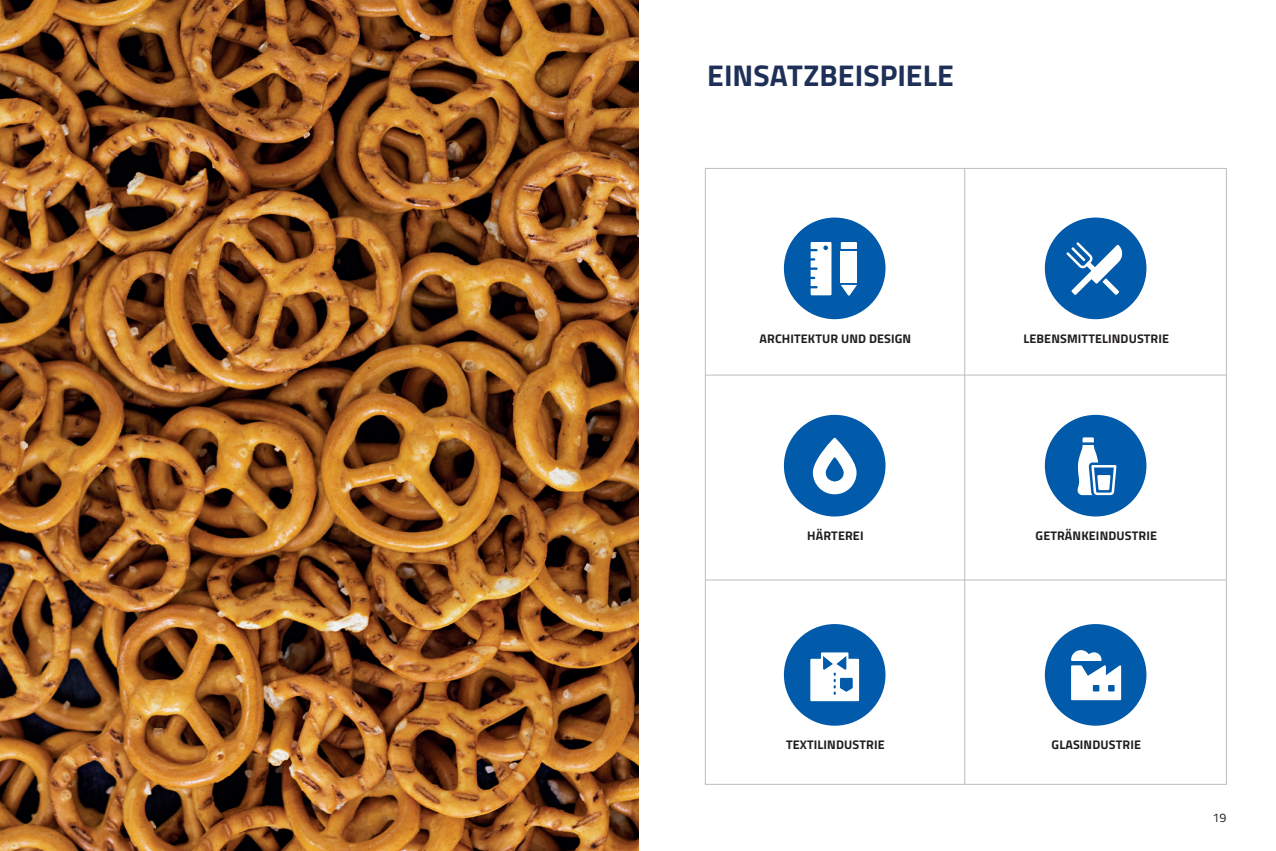
<style>
.page{position:relative;width:1276px;height:851px;background:#fff}
.page>*{position:absolute;margin:0;border:0;box-sizing:border-box;transform-origin:0 0}
.t1{font:700 30px "Titillium";color:#1e3057}
.t2{font:700 12.5px "Titillium";letter-spacing:.01em;color:#231f20}
.t3{font:12.5px "Titillium";color:#231f20}
</style>
<div class="page">
<img style="left:0;top:0;width:638px;height:850px">
<hr style="left:705px;top:579px;width:521px;height:1px;background:#bcbdc0">
<hr style="left:705px;top:374px;width:521px;height:1px;background:#bcbdc0">
<hr style="left:964px;top:168px;width:1px;height:616px;background:#bcbdc0">
<div style="left:784px;top:217px;width:101px;height:102px;background:#015aaa;border-radius:50%"></div>
<div style="left:784px;top:415px;width:101px;height:101px;background:#015aaa;border-radius:50%"></div>
<div style="left:784px;top:624px;width:101px;height:101px;background:#015aaa;border-radius:50%"></div>
<div style="left:1045px;top:217px;width:101px;height:102px;background:#015aaa;border-radius:50%"></div>
<div style="left:1045px;top:415px;width:101px;height:101px;background:#015aaa;border-radius:50%"></div>
<div style="left:1045px;top:624px;width:101px;height:101px;background:#015aaa;border-radius:50%"></div>
<svg style="left:841px;top:242px;width:16px;height:7px"></svg>
<div style="left:841px;top:251px;width:16px;height:31px;background:#fff"></div>
<svg style="left:841px;top:285px;width:16px;height:11px"></svg>
<svg style="left:810px;top:242px;width:21px;height:53px"></svg>
<svg style="left:1066px;top:242px;width:57px;height:53px"></svg>
<svg style="left:813px;top:437px;width:43px;height:57px"></svg>
<svg style="left:1077px;top:437px;width:39px;height:58px"></svg>
<svg style="left:810px;top:652px;width:49px;height:49px"></svg>
<svg style="left:1071px;top:650px;width:50px;height:50px"></svg>
<h1 class="t1" style="left:707px;top:53px;width:248px">EINSATZBEISPIELE</h1>
<p class="t2" style="left:759px;top:329px;width:153px">ARCHITEKTUR UND DESIGN</p>
<p class="t2" style="left:1023px;top:329px;width:147px">LEBENSMITTELINDUSTRIE</p>
<p class="t2" style="left:807px;top:526px;width:58px">HÄRTEREI</p>
<p class="t2" style="left:1035px;top:526px;width:123px">GETRÄNKEINDUSTRIE</p>
<p class="t2" style="left:786px;top:735px;width:100px">TEXTILINDUSTRIE</p>
<p class="t2" style="left:1051px;top:735px;width:91px">GLASINDUSTRIE</p>
<p class="t3" style="left:1212px;top:808px;width:16px">19</p>
</div>
